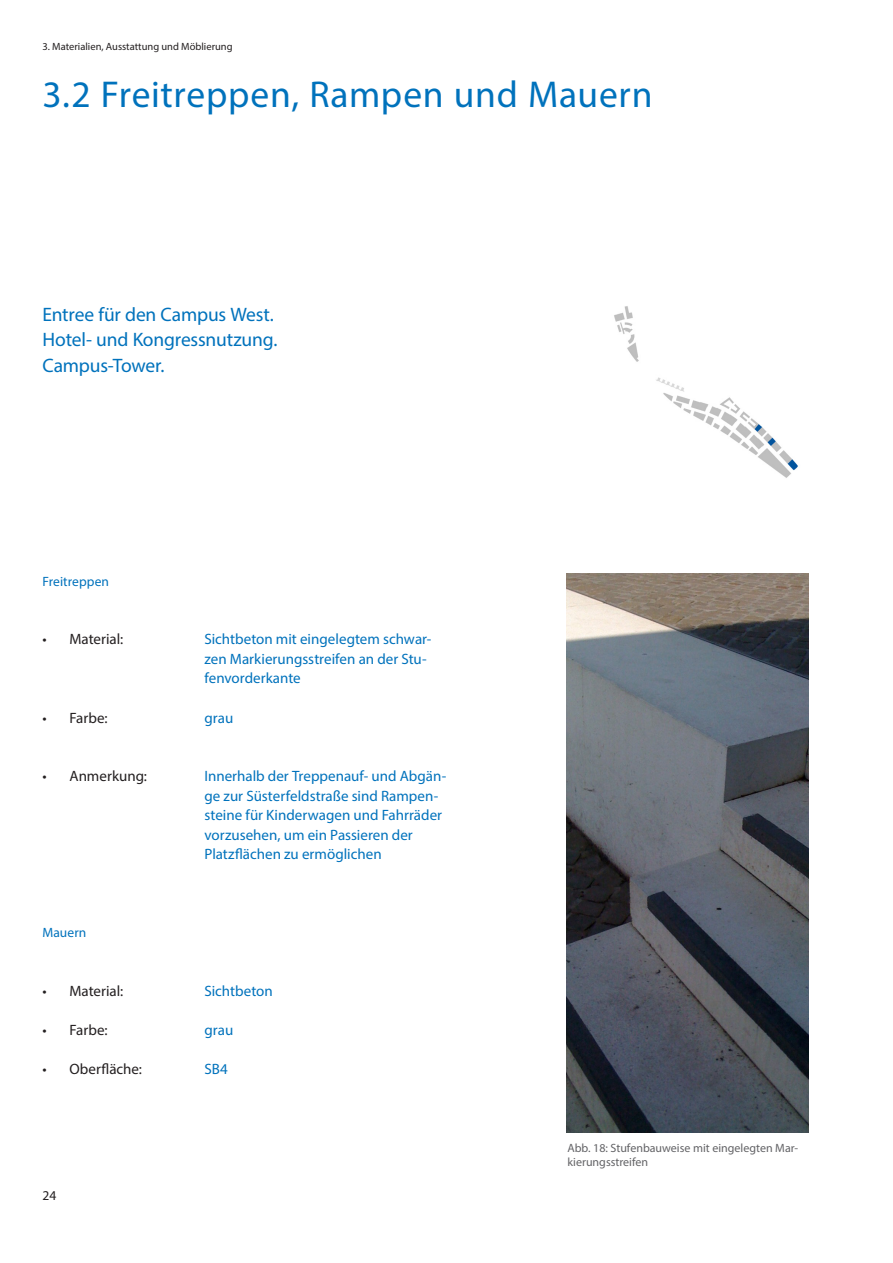
<style>
.page{position:relative;width:893px;height:1263px;background:#fff}
.page>*{position:absolute;margin:0;border:0;box-sizing:border-box;transform-origin:0 0}
.Headline{font:37.5px "Myriad Pro";letter-spacing:.02em;color:#0072bc}
.Einleitungstext{font:19.5px "Myriad Pro";letter-spacing:-.01em;color:#0072bc}
.t1{font:15px/19.5px "Myriad Pro";color:#0072bc}
.t2{font:15px "Myriad Pro";color:#231f20}
.Fließtext{font:13.5px "Myriad Pro";letter-spacing:.005em;color:#0072bc}
.t3{font:13.5px "Myriad Pro";color:#231f20}
.Bildunterschrift_lin{font:12px/13.5px "Myriad Pro";color:#636366}
.t4{font:10.5px "Myriad Pro";color:#231f20}
</style>
<div class="page">
<img style="left:614px;top:306px;width:184px;height:172px">
<img style="left:567px;top:573px;width:242px;height:559px">
<p class="t4" style="left:43px;top:40px;width:192px">3. Materialien, Ausstattung und Möblierung</p>
<p class="Headline" style="left:43px;top:71px;width:611px">3.2 Freitreppen, Rampen und Mauern</p>
<p class="Einleitungstext" style="left:43px;top:302px;width:233px">Entree für den Campus West.</p>
<p class="Einleitungstext" style="left:43px;top:328px;width:237px">Hotel- und Kongressnutzung.</p>
<p class="Einleitungstext" style="left:43px;top:353px;width:124px">Campus-Tower.</p>
<p class="Fließtext" style="left:43px;top:573px;width:68px">Freitreppen</p>
<p class="t2" style="left:43px;top:630px;width:82px">• Material:</p>
<p class="t1" style="left:205px;top:629px;width:228px">Sichtbeton mit eingelegtem schwar&shy;zen Markierungsstreifen an der Stu&shy;fenvorderkante</p>
<p class="t2" style="left:43px;top:708px;width:67px">• Farbe:</p>
<p class="t1" style="left:205px;top:707px;width:30px">grau</p>
<p class="t2" style="left:43px;top:767px;width:106px">• Anmerkung:</p>
<p class="t1" style="left:205px;top:766px;width:243px">Innerhalb der Treppenauf- und Abgän&shy;ge zur Süsterfeldstraße sind Rampen&shy;steine für Kinderwagen und Fahrräder vorzusehen, um ein Passieren der Platzflächen zu ermöglichen</p>
<p class="Fließtext" style="left:43px;top:924px;width:45px">Mauern</p>
<p class="t2" style="left:43px;top:981px;width:82px">• Material:</p>
<p class="t1" style="left:205px;top:980px;width:70px">Sichtbeton</p>
<p class="t2" style="left:43px;top:1020px;width:67px">• Farbe:</p>
<p class="t1" style="left:205px;top:1019px;width:30px">grau</p>
<p class="t2" style="left:43px;top:1059px;width:101px">• Oberfläche:</p>
<p class="t1" style="left:205px;top:1058px;width:25px">SB4</p>
<p class="t3" style="left:43px;top:1187px;width:15px">24</p>
<p class="Bildunterschrift_lin" style="left:567px;top:1141px;width:232px">Abb. 18: Stufenbauweise mit eingelegten Mar&shy;kierungsstreifen</p>
</div>
